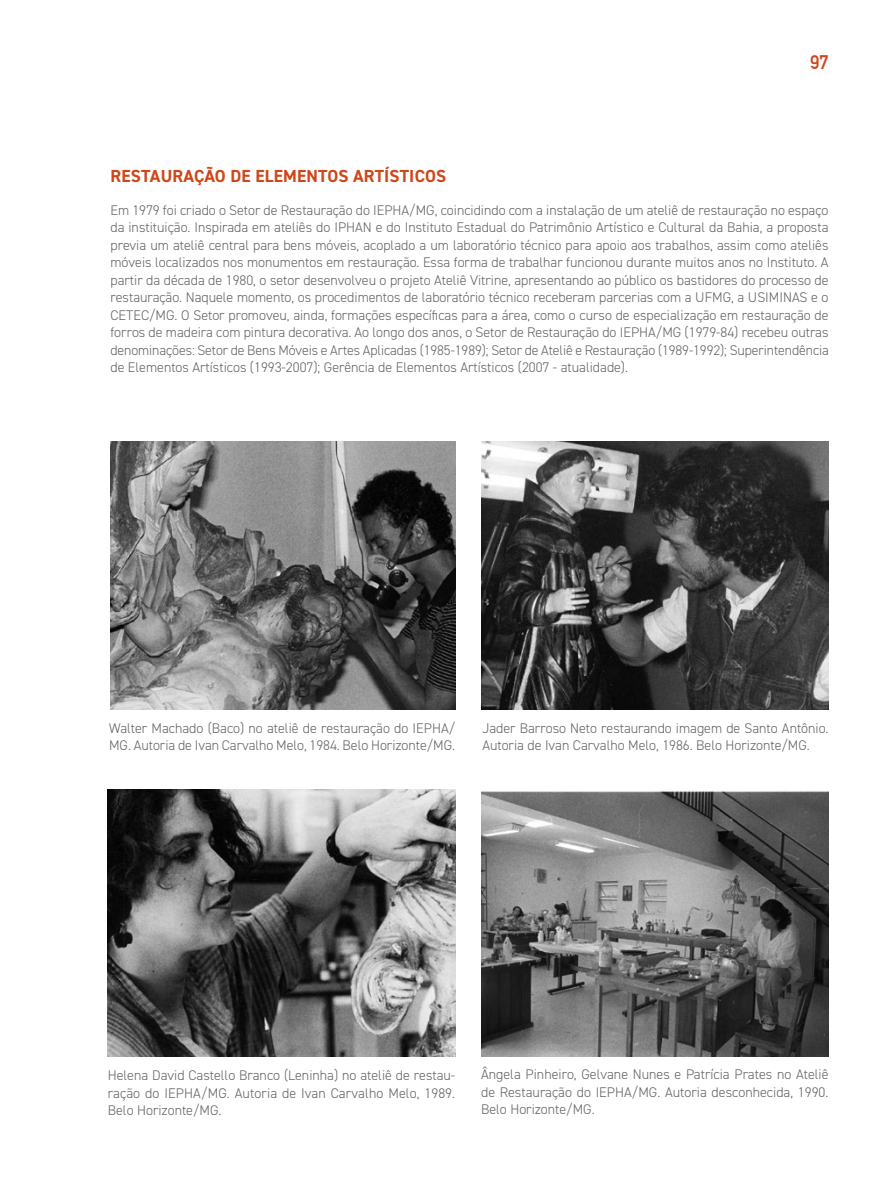
<style>
.page{position:relative;width:893px;height:1191px;background:#fff}
.page>*{position:absolute;margin:0;border:0;box-sizing:border-box;transform-origin:0 0}
.t1{font:700 19.25px "DIN Alternate";color:#cf4719}
.t2{font:700 17.5px "DIN2014";letter-spacing:.01em;color:#cf4719}
.t3{font:300 14px/17.5px "DIN2014";color:#646363;text-align:justify}
</style>
<div class="page">
<img style="left:110px;top:441px;width:345px;height:268px">
<img style="left:481px;top:441px;width:347px;height:268px">
<img style="left:108px;top:789px;width:347px;height:267px">
<img style="left:481px;top:791px;width:347px;height:265px">
<h1 class="t1" style="left:810px;top:48px;width:20px">97</h1>
<p class="t2" style="left:111px;top:165px;width:337px">RESTAURAÇÃO DE ELEMENTOS ARTÍSTICOS</p>
<p class="t3" style="left:110px;top:201px;width:720px">Em 1979 foi criado o Setor de Restauração do IEPHA/MG, coincidindo com a instalação de um ateliê de restauração no espaço da instituição. Inspirada em ateliês do IPHAN e do Instituto Estadual do Patrimônio Artístico e Cultural da Bahia, a proposta previa um ateliê central para bens móveis, acoplado a um laboratório técnico para apoio aos trabalhos, assim como ateliês móveis localizados nos monumentos em restauração. Essa forma de trabalhar funcionou durante muitos anos no Instituto. A partir da década de 1980, o setor desenvolveu o projeto Ateliê Vitrine, apresentando ao público os bastidores do processo de restauração. Naquele momento, os procedimentos de laboratório técnico receberam parcerias com a UFMG, a USIMINAS e o CETEC/MG. O Setor promoveu, ainda, formações específicas para a área, como o curso de especialização em restauração de forros de madeira com pintura decorativa. Ao longo dos anos, o Setor de Restauração do IEPHA/MG (1979-84) recebeu outras denominações: Setor de Bens Móveis e Artes Aplicadas (1985-1989); Setor de Ateliê e Restauração (1989-1992); Superintendência de Elementos Artísticos (1993-2007); Gerência de Elementos Artísticos (2007 - atualidade).</p>
<p class="t3" style="left:109px;top:719px;width:348px">Walter Machado (Baco) no ateliê de restauração do IEPHA/<br>MG. Autoria de Ivan Carvalho Melo, 1984. Belo Horizonte/MG.</p>
<p class="t3" style="left:482px;top:719px;width:348px">Jader Barroso Neto restaurando imagem de Santo Antônio.<br>Autoria de Ivan Carvalho Melo, 1986. Belo Horizonte/MG.</p>
<p class="t3" style="left:108px;top:1066px;width:349px">Helena David Castello Branco (Leninha) no ateliê de restau&shy;ração do IEPHA/MG. Autoria de Ivan Carvalho Melo, 1989.<br>Belo Horizonte/MG.</p>
<p class="t3" style="left:481px;top:1065px;width:349px">Ângela Pinheiro, Gelvane Nunes e Patrícia Prates no Ateliê de Restauração do IEPHA/MG. Autoria desconhecida, 1990.<br>Belo Horizonte/MG.</p>
</div>
